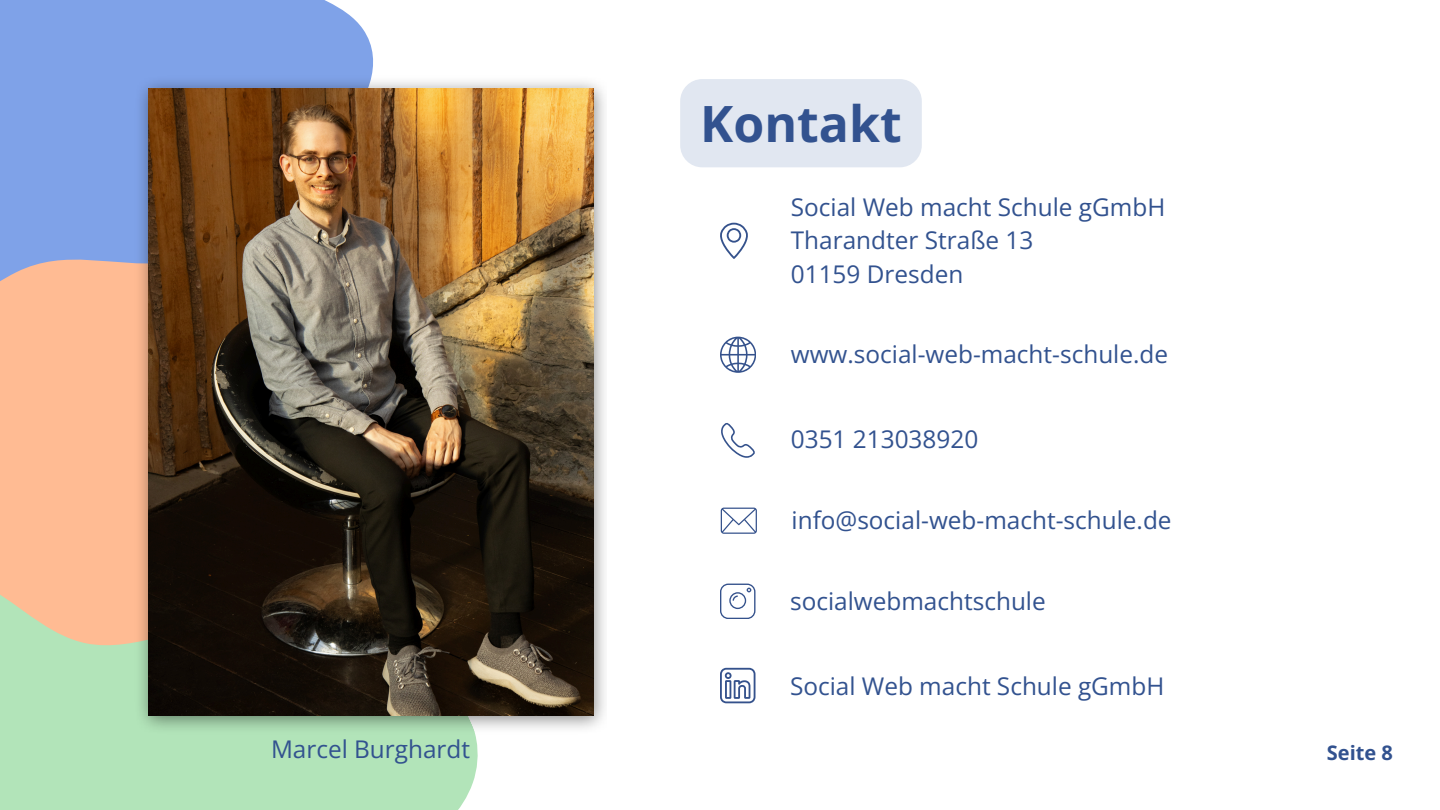
<style>
.page{position:relative;width:1440px;height:810px;background:#fff}
.page>*{position:absolute;margin:0;border:0;box-sizing:border-box;transform-origin:0 0}
.t1{font:700 50px "Open Sans";color:#32528f}
.t2{font:24.4px/33.1px "Open Sans";color:#32528f}
.t3{font:700 20px "Open Sans";color:#32528f}
</style>
<div class="page">
<svg style="left:720px;top:223px;width:28px;height:36px"></svg>
<svg style="left:720px;top:337px;width:36px;height:36px"></svg>
<div style="left:0;top:0;width:373px;height:122px;background:#7fa2e8"></div>
<svg style="left:0;top:122px;width:135px;height:271px;background:#bbadbf"></svg>
<svg style="left:0;top:393px;width:478px;height:417px;background:#d0d4aa"></svg>
<img style="left:135px;top:76px;width:470px;height:658px">
<img style="left:148px;top:88px;width:445px;height:627px">
<div style="left:680px;top:79px;width:242px;height:88px;background:#e1e7f1;border-radius:22px"></div>
<svg style="left:721px;top:423px;width:34px;height:35px"></svg>
<svg style="left:721px;top:508px;width:36px;height:26px"></svg>
<svg style="left:720px;top:584px;width:35px;height:35px"></svg>
<svg style="left:720px;top:668px;width:35px;height:35px"></svg>
<p class="t1" style="left:700px;top:89px;width:203px">Kontakt</p>
<p class="t2" style="left:791px;top:190px;width:376px">Social Web macht Schule gGmbH<br>Tharandter Straße 13<br>01159 Dresden</p>
<p class="t2" style="left:791px;top:337px;width:379px">www.social-web-macht-schule.de</p>
<p class="t2" style="left:791px;top:422px;width:189px">0351 213038920</p>
<h2 class="t2" style="left:792px;top:503px;width:382px">info@social-web-macht-schule.de</h2>
<h1 class="t2" style="left:790px;top:584px;width:257px">socialwebmachtschule</h1>
<p class="t2" style="left:790px;top:669px;width:376px">Social Web macht Schule gGmbH</p>
<p class="t2" style="left:271px;top:732px;width:200px">Marcel Burghardt</p>
<p class="t3" style="left:1327px;top:738px;width:68px">Seite 8</p>
</div>
